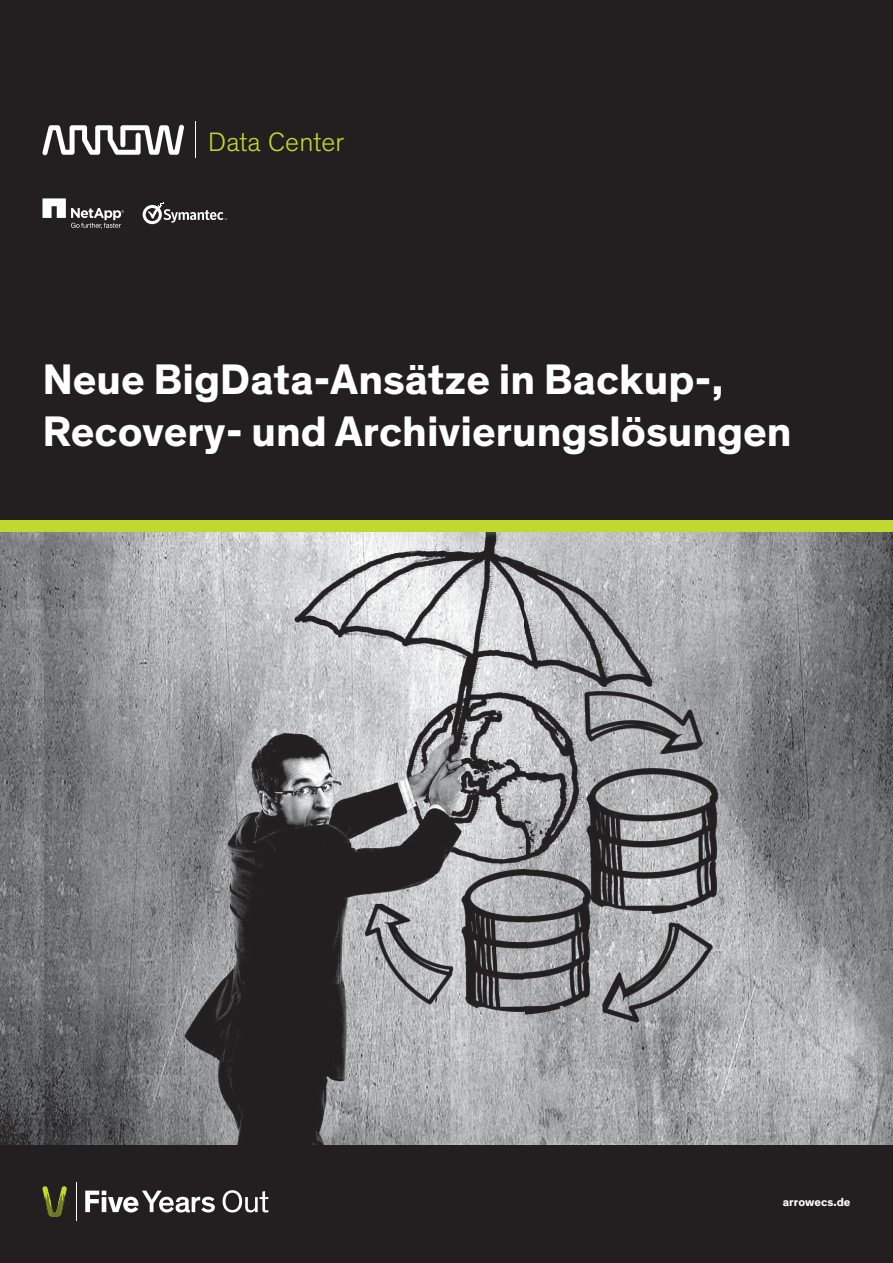
<style>
.page{position:relative;width:893px;height:1263px;background:#fff}
.page>*{position:absolute;margin:0;border:0;box-sizing:border-box;transform-origin:0 0}
.t1{font:700 43.5px/52.2px "Theinhardt";color:#fff}
.t2{font:300 27.15px "Theinhardt";color:#c1d82f}
.t3{font:700 12px "Theinhardt";color:#fff}
</style>
<div class="page">
<img style="left:0;top:532px;width:893px;height:613px">
<div style="left:0;top:0;width:893px;height:532px;background:#231f20"></div>
<div style="left:0;top:520px;width:893px;height:12px;background:#c1d82f"></div>
<div style="left:0;top:1145px;width:893px;height:118px;background:#231f20"></div>
<svg style="left:42px;top:1186px;width:25px;height:31px"></svg>
<svg style="left:85px;top:1191px;width:130px;height:22px"></svg>
<svg style="left:223px;top:1190px;width:45px;height:22px"></svg>
<hr style="left:76px;top:1182px;width:1px;height:38px;background:#fff">
<svg style="left:42px;top:125px;width:142px;height:30px"></svg>
<hr style="left:196px;top:121px;width:1px;height:37px;background:#fff">
<svg style="left:143px;top:202px;width:84px;height:22px"></svg>
<svg style="left:42px;top:198px;width:82px;height:31px"></svg>
<p class="t2" style="left:208px;top:131px;width:137px">Data Center</p>
<p class="t1" style="left:42px;top:356px;width:751px">Neue BigData-Ansätze in Backup-,<br>Recovery- und Archivierungslösungen</p>
<p class="t3" style="left:783px;top:1198px;width:69px">arrowecs.de</p>
</div>
